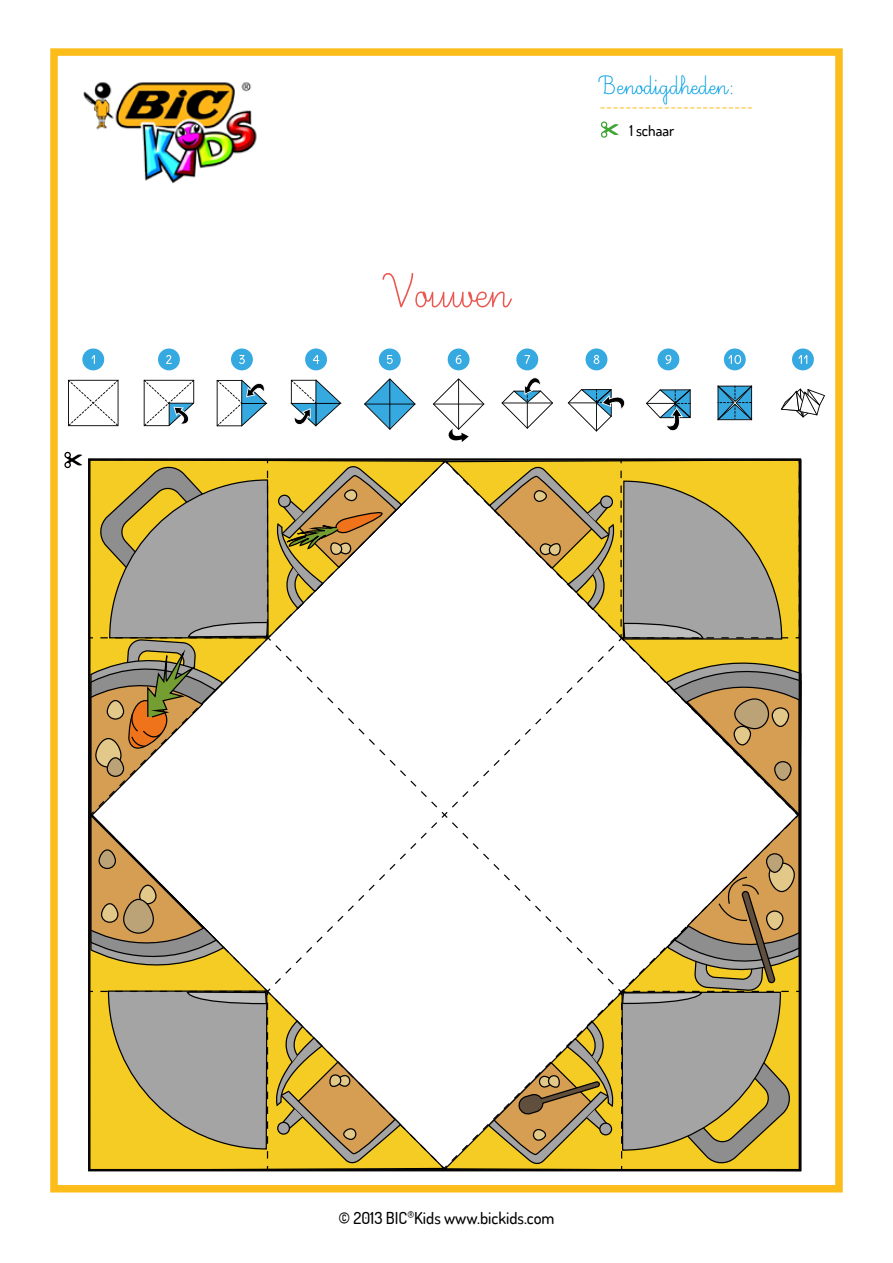
<style>
.page{position:relative;width:893px;height:1263px;background:#fff}
.page>*{position:absolute;margin:0;border:0;box-sizing:border-box;transform-origin:0 0}
.t1{font:60px "Ecriture A Romain Orne";color:#eb5850}
.t2{font:33px "Ecriture A Romain Orne";color:#009fe3}
.t3{font:18px "Minion Pro";color:#fcbd1b}
.t4{font:500 16.5px "Dosis";color:#000}
.t5{font:500 15px "Dosis";color:#000}
</style>
<div class="page">
<div style="left:50px;top:48px;width:793px;height:1144px;border:8px solid #fcbd1b"></div>
<img style="left:83px;top:82px;width:174px;height:101px">
<svg style="left:600px;top:121px;width:19px;height:17px"></svg>
<svg style="left:440px;top:1164px;width:8px;height:4px"></svg>
<svg style="left:94px;top:976px;width:344px;height:186px"></svg>
<svg style="left:403px;top:465px;width:38px;height:39px"></svg>
<svg style="left:441px;top:461px;width:8px;height:5px"></svg>
<svg style="left:451px;top:467px;width:344px;height:187px"></svg>
<svg style="left:447px;top:1125px;width:40px;height:40px"></svg>
<svg style="left:274px;top:644px;width:344px;height:344px"></svg>
<svg style="left:91px;top:461px;width:312px;height:515px"></svg>
<svg style="left:91px;top:987px;width:311px;height:181px"></svg>
<svg style="left:488px;top:461px;width:310px;height:182px"></svg>
<svg style="left:487px;top:654px;width:315px;height:517px"></svg>
<svg style="left:64px;top:452px;width:18px;height:16px"></svg>
<svg style="left:68px;top:380px;width:51px;height:46px"></svg>
<svg style="left:144px;top:380px;width:50px;height:46px"></svg>
<svg style="left:217px;top:380px;width:50px;height:46px"></svg>
<svg style="left:291px;top:379px;width:50px;height:47px"></svg>
<svg style="left:364px;top:378px;width:51px;height:52px"></svg>
<hr style="left:364px;top:404px;width:51px;height:1px;background:#000">
<hr style="left:389px;top:379px;width:1px;height:51px;background:#000">
<svg style="left:433px;top:378px;width:51px;height:64px"></svg>
<svg style="left:502px;top:377px;width:51px;height:52px"></svg>
<svg style="left:568px;top:389px;width:57px;height:42px"></svg>
<svg style="left:646px;top:389px;width:45px;height:42px"></svg>
<svg style="left:717px;top:386px;width:35px;height:34px"></svg>
<svg style="left:781px;top:389px;width:44px;height:28px"></svg>
<div style="left:82px;top:348px;width:22px;height:22px;background:#36a9e1;border-radius:50%"></div>
<svg style="left:92px;top:355px;width:3px;height:9px"></svg>
<div style="left:158px;top:348px;width:22px;height:22px;background:#36a9e1;border-radius:50%"></div>
<svg style="left:166px;top:355px;width:6px;height:9px"></svg>
<div style="left:231px;top:348px;width:22px;height:22px;background:#36a9e1;border-radius:50%"></div>
<svg style="left:239px;top:355px;width:6px;height:9px"></svg>
<div style="left:305px;top:348px;width:22px;height:22px;background:#36a9e1;border-radius:50%"></div>
<svg style="left:313px;top:355px;width:6px;height:9px"></svg>
<div style="left:379px;top:348px;width:22px;height:22px;background:#36a9e1;border-radius:50%"></div>
<svg style="left:387px;top:355px;width:6px;height:9px"></svg>
<div style="left:448px;top:348px;width:22px;height:22px;background:#36a9e1;border-radius:50%"></div>
<svg style="left:456px;top:355px;width:6px;height:9px"></svg>
<div style="left:516px;top:348px;width:22px;height:22px;background:#36a9e1;border-radius:50%"></div>
<svg style="left:524px;top:355px;width:6px;height:9px"></svg>
<div style="left:586px;top:348px;width:21px;height:22px;background:#36a9e1;border-radius:50%"></div>
<svg style="left:594px;top:355px;width:5px;height:9px"></svg>
<div style="left:657px;top:348px;width:22px;height:22px;background:#36a9e1;border-radius:50%"></div>
<svg style="left:665px;top:355px;width:6px;height:9px"></svg>
<div style="left:724px;top:348px;width:22px;height:22px;background:#36a9e1;border-radius:50%"></div>
<svg style="left:728px;top:355px;width:13px;height:9px"></svg>
<div style="left:792px;top:348px;width:22px;height:22px;background:#36a9e1;border-radius:50%"></div>
<svg style="left:798px;top:355px;width:9px;height:9px"></svg>
<h1 class="t1" style="left:384px;top:262px;width:127px">Vouwen</h1>
<h2 class="t2" style="left:600px;top:69px;width:136px">Benodigdheden:</h2>
<p class="t3" style="left:600px;top:94px;width:155px">------------------------</p>
<p class="t5" style="left:629px;top:121px;width:47px">1 schaar</p>
<p class="t4" style="left:338px;top:1207px;width:218px">© 2013 BIC<sup>®</sup>Kids www.bickids.com</p>
</div>
